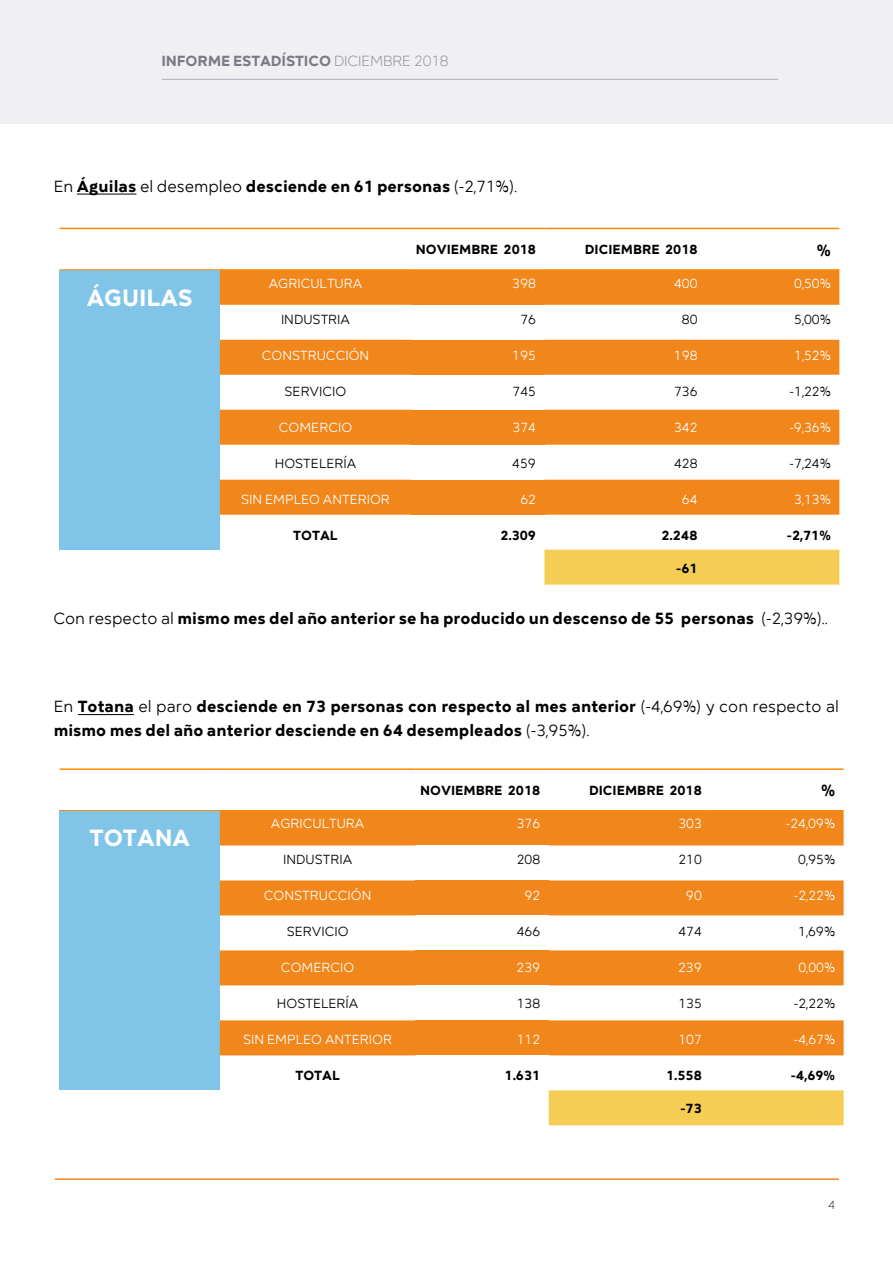
<style>
.page{position:relative;width:893px;height:1263px;background:#fff}
.page>*{position:absolute;margin:0;border:0;box-sizing:border-box;transform-origin:0 0}
.t1{font:700 24px "Mirai";color:#fff}
.t2{font:700 16.5px/24px "Mirai";color:#000}
.t3{font:700 15px "Mirai";letter-spacing:-.01em;color:#7a7b86}
.t4{font:13.5px "Mirai";color:#fff}
.t5{font:13.5px "Mirai";color:#000}
.t6{font:700 13.5px "Mirai";color:#000}
.t7{font:300 12px "Mirai";color:#000}
.s1{font-weight:300}
.s2{font-weight:400}
</style>
<div class="page">
<hr style="left:55px;top:1178px;width:784px;height:2px;background:#f1851a">
<div style="left:0;top:0;width:893px;height:123px;background:#f0f0f2"></div>
<hr style="left:162px;top:79px;width:616px;height:1px;background:#afb0b2">
<hr style="left:77px;top:194px;width:59px;height:1px;background:#000">
<hr style="left:78px;top:714px;width:56px;height:1px;background:#000">
<div style="left:60px;top:270px;width:160px;height:280px;background:#80c5e7"></div>
<div style="left:220px;top:270px;width:619px;height:35px;background:#f1861a"></div>
<div style="left:411px;top:270px;width:133px;height:35px;background:#f1861a"></div>
<div style="left:220px;top:340px;width:619px;height:35px;background:#f1861a"></div>
<div style="left:411px;top:340px;width:133px;height:35px;background:#f1861a"></div>
<div style="left:220px;top:410px;width:619px;height:35px;background:#f1861a"></div>
<div style="left:411px;top:410px;width:133px;height:35px;background:#f1861a"></div>
<div style="left:220px;top:480px;width:619px;height:35px;background:#f1861a"></div>
<div style="left:411px;top:480px;width:133px;height:35px;background:#f1861a"></div>
<div style="left:544px;top:550px;width:295px;height:35px;background:#f5cc54"></div>
<hr style="left:60px;top:228px;width:160px;height:1px;background:#ff8706">
<hr style="left:220px;top:228px;width:191px;height:1px;background:#ff8706">
<hr style="left:411px;top:228px;width:133px;height:1px;background:#ff8706">
<hr style="left:544px;top:228px;width:162px;height:1px;background:#ff8706">
<hr style="left:706px;top:228px;width:133px;height:1px;background:#ff8706">
<hr style="left:60px;top:269px;width:160px;height:1px;background:#ff8706">
<hr style="left:220px;top:269px;width:191px;height:1px;background:#ff8706">
<hr style="left:544px;top:269px;width:162px;height:1px;background:#ff8706">
<hr style="left:411px;top:269px;width:133px;height:1px;background:#ff8706">
<hr style="left:706px;top:269px;width:133px;height:1px;background:#ff8706">
<div style="left:60px;top:810px;width:160px;height:280px;background:#80c5e7"></div>
<div style="left:220px;top:811px;width:624px;height:34px;background:#f1861a"></div>
<div style="left:415px;top:810px;width:134px;height:35px;background:#f1861a"></div>
<div style="left:220px;top:880px;width:624px;height:35px;background:#f1861a"></div>
<div style="left:415px;top:880px;width:134px;height:35px;background:#f1861a"></div>
<div style="left:220px;top:950px;width:624px;height:35px;background:#f1861a"></div>
<div style="left:415px;top:950px;width:134px;height:35px;background:#f1861a"></div>
<div style="left:220px;top:1020px;width:624px;height:35px;background:#f1861a"></div>
<div style="left:415px;top:1020px;width:134px;height:35px;background:#f1861a"></div>
<div style="left:549px;top:1090px;width:295px;height:35px;background:#f5cc54"></div>
<hr style="left:60px;top:768px;width:160px;height:2px;background:#ff8706">
<hr style="left:220px;top:768px;width:195px;height:2px;background:#ff8706">
<hr style="left:415px;top:768px;width:134px;height:2px;background:#ff8706">
<hr style="left:549px;top:768px;width:161px;height:2px;background:#ff8706">
<hr style="left:710px;top:768px;width:134px;height:2px;background:#ff8706">
<hr style="left:60px;top:810px;width:160px;height:1px;background:#ff8706">
<hr style="left:220px;top:810px;width:195px;height:1px;background:#ff8706">
<hr style="left:549px;top:810px;width:161px;height:1px;background:#ff8706">
<hr style="left:415px;top:810px;width:134px;height:1px;background:#ff8706">
<hr style="left:710px;top:810px;width:134px;height:1px;background:#ff8706">
<p class="t3" style="left:161px;top:48px;width:289px">INFORME ESTADÍSTICO <span class="s1">DICIEMBRE 2018</span></p>
<p class="t2" style="left:54px;top:172px;width:465px"><span class="s2">En</span> Águilas <span class="s2">el desempleo</span> desciende en 61 personas <span class="s2">(-2,71%).</span></p>
<h1 class="t1" style="left:87px;top:278px;width:108px">ÁGUILAS</h1>
<p class="t6" style="left:416px;top:239px;width:122px">NOVIEMBRE 2018</p>
<p class="t6" style="left:585px;top:239px;width:114px">DICIEMBRE 2018</p>
<p class="t2" style="left:817px;top:236px;width:16px">%</p>
<p class="t4" style="left:269px;top:273px;width:95px">AGRICULTURA</p>
<p class="t4" style="left:512px;top:273px;width:25px">398</p>
<p class="t4" style="left:674px;top:273px;width:25px">400</p>
<p class="t4" style="left:794px;top:273px;width:38px">0,50%</p>
<p class="t5" style="left:281px;top:309px;width:71px">INDUSTRIA</p>
<p class="t5" style="left:520px;top:309px;width:17px">76</p>
<p class="t5" style="left:682px;top:309px;width:17px">80</p>
<p class="t5" style="left:794px;top:309px;width:38px">5,00%</p>
<p class="t4" style="left:262px;top:345px;width:109px">CONSTRUCCIÓN</p>
<p class="t4" style="left:512px;top:345px;width:25px">195</p>
<p class="t4" style="left:674px;top:345px;width:25px">198</p>
<p class="t4" style="left:794px;top:345px;width:38px">1,52%</p>
<p class="t5" style="left:285px;top:381px;width:63px">SERVICIO</p>
<p class="t5" style="left:513px;top:381px;width:25px">745</p>
<p class="t5" style="left:674px;top:381px;width:25px">736</p>
<p class="t5" style="left:790px;top:381px;width:43px">-1,22%</p>
<p class="t4" style="left:279px;top:417px;width:75px">COMERCIO</p>
<p class="t4" style="left:513px;top:417px;width:25px">374</p>
<p class="t4" style="left:674px;top:417px;width:25px">342</p>
<p class="t4" style="left:789px;top:417px;width:43px">-9,36%</p>
<p class="t5" style="left:275px;top:453px;width:83px">HOSTELERÍA</p>
<p class="t5" style="left:512px;top:453px;width:25px">459</p>
<p class="t5" style="left:674px;top:453px;width:25px">428</p>
<p class="t5" style="left:790px;top:453px;width:43px">-7,24%</p>
<p class="t4" style="left:241px;top:489px;width:150px">SIN EMPLEO ANTERIOR</p>
<p class="t4" style="left:520px;top:489px;width:17px">62</p>
<p class="t4" style="left:682px;top:489px;width:17px">64</p>
<p class="t4" style="left:794px;top:489px;width:38px">3,13%</p>
<p class="t6" style="left:293px;top:524px;width:46px">TOTAL</p>
<p class="t6" style="left:500px;top:524px;width:37px">2.309</p>
<p class="t6" style="left:662px;top:524px;width:38px">2.248</p>
<p class="t6" style="left:787px;top:524px;width:45px">-2,71%</p>
<p class="t6" style="left:676px;top:557px;width:23px">-61</p>
<p class="t2" style="left:53px;top:604px;width:776px"><span class="s2">Con respecto al</span> mismo mes del año anterior se ha producido un descenso de 55 personas <span class="s2">(-2,39%)..</span></p>
<p class="t2" style="left:54px;top:692px;width:787px"><span class="s2">En</span> Totana <span class="s2">el paro</span> desciende en 73 personas con respecto al mes anterior <span class="s2">(-4,69%) y con respecto al </span>mismo mes del año anterior desciende en 64 desempleados <span class="s2">(-3,95%).</span></p>
<h1 class="t1" style="left:89px;top:818px;width:102px">TOTANA</h1>
<p class="t6" style="left:420px;top:780px;width:122px">NOVIEMBRE 2018</p>
<p class="t6" style="left:589px;top:780px;width:114px">DICIEMBRE 2018</p>
<p class="t2" style="left:821px;top:777px;width:16px">%</p>
<p class="t4" style="left:271px;top:813px;width:95px">AGRICULTURA</p>
<p class="t4" style="left:517px;top:813px;width:25px">376</p>
<p class="t4" style="left:678px;top:813px;width:25px">303</p>
<p class="t4" style="left:786px;top:813px;width:51px">-24,09%</p>
<p class="t5" style="left:283px;top:849px;width:71px">INDUSTRIA</p>
<p class="t5" style="left:517px;top:849px;width:25px">208</p>
<p class="t5" style="left:678px;top:849px;width:25px">210</p>
<p class="t5" style="left:798px;top:849px;width:38px">0,95%</p>
<p class="t4" style="left:264px;top:885px;width:109px">CONSTRUCCIÓN</p>
<p class="t4" style="left:524px;top:885px;width:17px">92</p>
<p class="t4" style="left:686px;top:885px;width:17px">90</p>
<p class="t4" style="left:794px;top:885px;width:43px">-2,22%</p>
<p class="t5" style="left:287px;top:921px;width:63px">SERVICIO</p>
<p class="t5" style="left:517px;top:921px;width:25px">466</p>
<p class="t5" style="left:678px;top:921px;width:25px">474</p>
<p class="t5" style="left:798px;top:921px;width:38px">1,69%</p>
<p class="t4" style="left:281px;top:957px;width:75px">COMERCIO</p>
<p class="t4" style="left:517px;top:957px;width:25px">239</p>
<p class="t4" style="left:678px;top:957px;width:25px">239</p>
<p class="t4" style="left:798px;top:957px;width:38px">0,00%</p>
<p class="t5" style="left:277px;top:993px;width:83px">HOSTELERÍA</p>
<p class="t5" style="left:517px;top:993px;width:25px">138</p>
<p class="t5" style="left:678px;top:993px;width:25px">135</p>
<p class="t5" style="left:794px;top:993px;width:43px">-2,22%</p>
<p class="t4" style="left:243px;top:1029px;width:150px">SIN EMPLEO ANTERIOR</p>
<p class="t4" style="left:517px;top:1029px;width:25px">112</p>
<p class="t4" style="left:678px;top:1029px;width:25px">107</p>
<p class="t4" style="left:794px;top:1029px;width:43px">-4,67%</p>
<p class="t6" style="left:295px;top:1064px;width:46px">TOTAL</p>
<p class="t6" style="left:505px;top:1064px;width:37px">1.631</p>
<p class="t6" style="left:666px;top:1064px;width:37px">1.558</p>
<p class="t6" style="left:791px;top:1064px;width:46px">-4,69%</p>
<p class="t6" style="left:680px;top:1097px;width:23px">-73</p>
<p class="t7" style="left:828px;top:1195px;width:9px">4</p>
</div>
